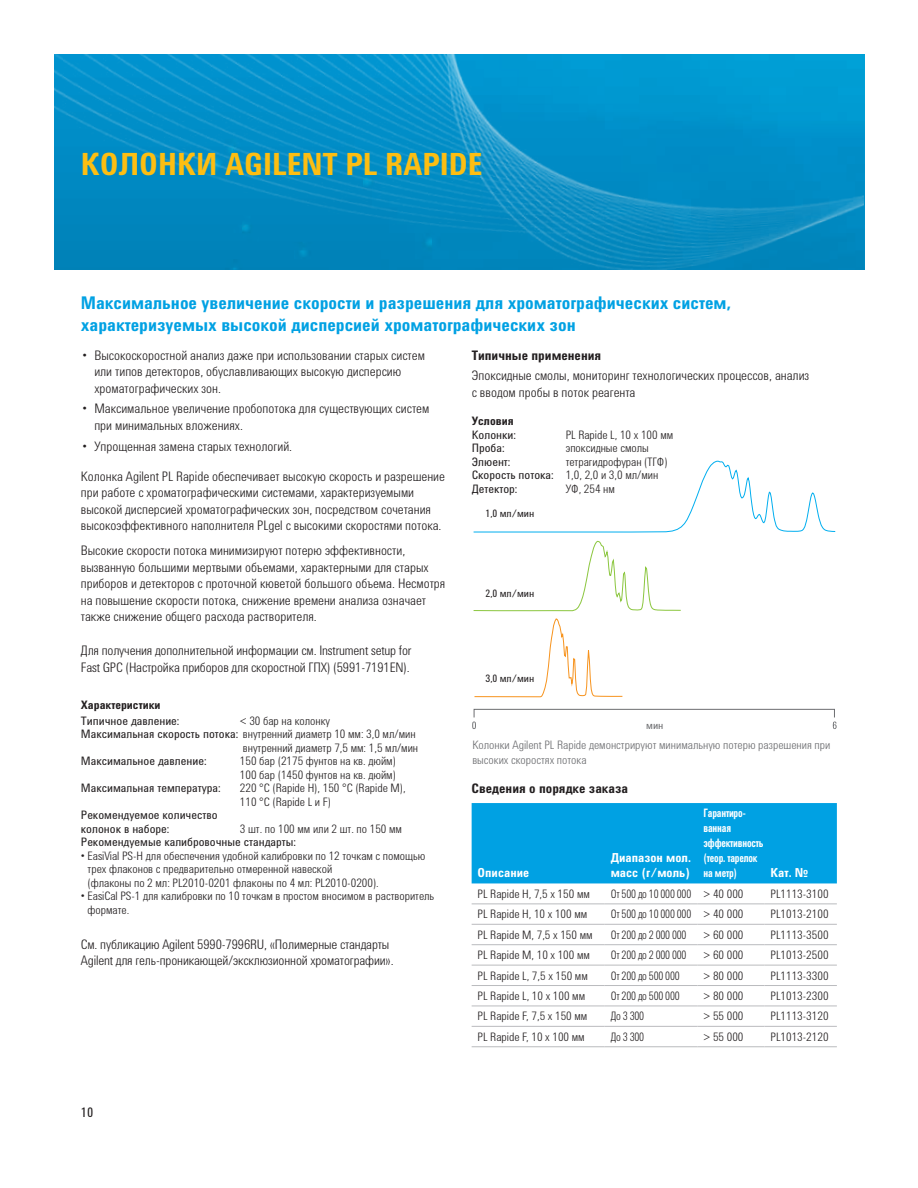
<style>
.page{position:relative;width:918px;height:1188px;background:#fff}
.page>*{position:absolute;margin:0;border:0;box-sizing:border-box;transform-origin:0 0}
.t1{font:700 31.5px "Agilent Condensed CFF";color:#fdbe12}
.t2{font:700 18px/22.5px "Agilent Condensed CFF";color:#00a1e3}
.t3{font:300 13.5px/16.5px "Agilent Condensed CFF";color:#231f20}
.t4{font:700 13.5px "Agilent Condensed CFF";color:#231f20}
.t5{font:13.5px "Agilent Condensed CFF";color:#231f20}
.t6{font:700 12.75px/15px "Agilent Condensed CFF";color:#fff}
.t7{font:300 12px/13.5px "Agilent Condensed CFF";color:#231f20}
.t8{font:12px/13.5px "Agilent Condensed CFF";color:#231f20}
.t9{font:300 12px "Agilent Condensed CFF";letter-spacing:-.02em;color:#231f20;scale:.89 1}
.t10{font:300 12px/15px "Agilent Condensed CFF";color:#6c6d70}
.t11{font:700 12px/15px "Agilent Condensed CFF";letter-spacing:-.02em;color:#fff;scale:.8 1}
.t12{font:700 12px "Agilent Condensed CFF";color:#231f20}
.t13{font:300 12px "Agilent Condensed CFF";color:#231f20;scale:.9 1}
.t14{font:10.5px "Agilent Condensed CFF";color:#231f20}
.t15{font:10.5px "Agilent Condensed CFF";color:#6c6d70}
.s1{font-weight:400}
</style>
<div class="page">
<img style="left:54px;top:54px;width:810px;height:216px">
<div style="left:472px;top:803px;width:365px;height:80px;background:#00a1e3"></div>
<hr style="left:472px;top:904px;width:133px;height:1px;background:#babbbe">
<hr style="left:605px;top:904px;width:93px;height:1px;background:#babbbe">
<hr style="left:698px;top:904px;width:67px;height:1px;background:#babbbe">
<hr style="left:765px;top:904px;width:72px;height:1px;background:#babbbe">
<hr style="left:472px;top:924px;width:133px;height:1px;background:#babbbe">
<hr style="left:605px;top:924px;width:93px;height:1px;background:#babbbe">
<hr style="left:698px;top:924px;width:67px;height:1px;background:#babbbe">
<hr style="left:765px;top:924px;width:72px;height:1px;background:#babbbe">
<hr style="left:472px;top:944px;width:133px;height:1px;background:#babbbe">
<hr style="left:605px;top:944px;width:93px;height:1px;background:#babbbe">
<hr style="left:698px;top:944px;width:67px;height:1px;background:#babbbe">
<hr style="left:765px;top:944px;width:72px;height:1px;background:#babbbe">
<hr style="left:472px;top:965px;width:133px;height:1px;background:#babbbe">
<hr style="left:605px;top:965px;width:93px;height:1px;background:#babbbe">
<hr style="left:698px;top:965px;width:67px;height:1px;background:#babbbe">
<hr style="left:765px;top:965px;width:72px;height:1px;background:#babbbe">
<hr style="left:472px;top:985px;width:133px;height:1px;background:#babbbe">
<hr style="left:605px;top:985px;width:93px;height:1px;background:#babbbe">
<hr style="left:698px;top:985px;width:67px;height:1px;background:#babbbe">
<hr style="left:765px;top:985px;width:72px;height:1px;background:#babbbe">
<hr style="left:472px;top:1006px;width:133px;height:1px;background:#babbbe">
<hr style="left:605px;top:1006px;width:93px;height:1px;background:#babbbe">
<hr style="left:698px;top:1006px;width:67px;height:1px;background:#babbbe">
<hr style="left:765px;top:1006px;width:72px;height:1px;background:#babbbe">
<hr style="left:472px;top:1026px;width:133px;height:1px;background:#babbbe">
<hr style="left:605px;top:1026px;width:93px;height:1px;background:#babbbe">
<hr style="left:698px;top:1026px;width:67px;height:1px;background:#babbbe">
<hr style="left:765px;top:1026px;width:72px;height:1px;background:#babbbe">
<hr style="left:472px;top:1046px;width:133px;height:1px;background:#babbbe">
<hr style="left:605px;top:1046px;width:93px;height:1px;background:#babbbe">
<hr style="left:698px;top:1046px;width:67px;height:1px;background:#babbbe">
<hr style="left:765px;top:1046px;width:72px;height:1px;background:#babbbe">
<div style="left:474px;top:709px;width:361px;height:9px;border:1px solid #6c6d70"></div>
<svg style="left:833px;top:722px;width:4px;height:7px"></svg>
<svg style="left:472px;top:722px;width:4px;height:7px"></svg>
<svg style="left:473px;top:460px;width:363px;height:73px"></svg>
<svg style="left:473px;top:541px;width:208px;height:71px"></svg>
<svg style="left:474px;top:618px;width:149px;height:80px"></svg>
<h1 class="t1" style="left:81px;top:141px;width:403px">КОЛОНКИ AGILENT PL RAPIDE</h1>
<h2 class="t2" style="left:81px;top:290px;width:651px">Максимальное увеличение скорости и разрешения для хроматографических систем, характеризуемых высокой дисперсией хроматографических зон</h2>
<p class="t3" style="left:94px;top:346px;width:332px;text-indent:-12px">• Высокоскоростной анализ даже при использовании старых систем или типов детекторов, обуславливающих высокую дисперсию хроматографических зон.</p>
<p class="t3" style="left:94px;top:399px;width:336px;text-indent:-12px">• Максимальное увеличение пробопотока для существующих систем при минимальных вложениях.</p>
<p class="t3" style="left:82px;top:437px;width:211px">• Упрощенная замена старых технологий.</p>
<p class="t3" style="left:81px;top:467px;width:366px">Колонка Agilent PL Rapide обеспечивает высокую скорость и разрешение при работе с хроматографическими системами, характеризуемыми высокой дисперсией хроматографических зон, посредством сочетания высокоэффективного наполнителя PLgel с высокими скоростями потока.</p>
<p class="t3" style="left:81px;top:541px;width:366px">Высокие скорости потока минимизируют потерю эффективности, вызванную большими мертвыми объемами, характерными для старых приборов и детекторов с проточной кюветой большого объема. Несмотря на повышение скорости потока, снижение времени анализа означает также снижение общего расхода растворителя.</p>
<p class="t4" style="left:472px;top:345px;width:131px">Типичные применения</p>
<p class="t3" style="left:472px;top:367px;width:339px">Эпоксидные смолы, мониторинг технологических процессов, анализ с вводом пробы в поток реагента</p>
<p class="t12" style="left:472px;top:412px;width:43px">Условия</p>
<p class="t8" style="left:472px;top:427px;width:46px">Колонки:</p>
<p class="t7" style="left:566px;top:427px;width:109px">PL Rapide L, 10 x 100 мм</p>
<p class="t8" style="left:472px;top:441px;width:34px">Проба:</p>
<p class="t7" style="left:566px;top:441px;width:85px">эпоксидные смолы</p>
<p class="t8" style="left:472px;top:454px;width:40px">Элюент:</p>
<p class="t7" style="left:472px;top:454px;width:197px;text-indent:94px">тетрагидрофуран (ТГФ)<br><span class="s1">Скорость потока:</span> 1,0, 2,0 и 3,0 мл/мин<br><span class="s1">Детектор:</span></p>
<p class="t7" style="left:566px;top:481px;width:51px">УФ, 254 нм</p>
<p class="t14" style="left:485px;top:506px;width:50px">1,0 мл/мин</p>
<p class="t14" style="left:485px;top:586px;width:50px">2,0 мл/мин</p>
<p class="t3" style="left:81px;top:641px;width:332px">Для получения дополнительной информации см. Instrument setup for<br>Fast GPC (Настройка приборов для скоростной ГПХ) (5991-7191EN).</p>
<p class="t12" style="left:81px;top:696px;width:81px">Характеристики</p>
<p class="t8" style="left:81px;top:713px;width:100px">Типичное давление:</p>
<p class="t7" style="left:240px;top:713px;width:92px">&lt; 30 бар на колонку</p>
<p class="t7" style="left:81px;top:726px;width:336px"><span class="s1">Максимальная скорость потока:</span> внутренний диаметр 10 мм: 3,0 мл/мин</p>
<p class="t7" style="left:243px;top:740px;width:177px">внутренний диаметр 7,5 мм: 1,5 мл/мин</p>
<p class="t8" style="left:81px;top:754px;width:127px">Максимальное давление:</p>
<p class="t7" style="left:240px;top:753px;width:158px">150 бар (2175 фунтов на кв. дюйм)<br>100 бар (1450 фунтов на кв. дюйм)</p>
<p class="t8" style="left:81px;top:781px;width:141px">Максимальная температура:</p>
<p class="t7" style="left:240px;top:780px;width:167px">220 °C (Rapide H), 150 °C (Rapide M),<br>110 °C (Rapide L и F)</p>
<p class="t8" style="left:81px;top:808px;width:138px">Рекомендуемое количество колонок в наборе:</p>
<p class="t7" style="left:240px;top:821px;width:164px">3 шт. по 100 мм или 2 шт. по 150 мм</p>
<p class="t8" style="left:81px;top:835px;width:217px">Рекомендуемые калибровочные стандарты:</p>
<p class="t7" style="left:88px;top:848px;width:339px;text-indent:-7px">• EasiVial PS-H для обеспечения удобной калибровки по 12 точкам с помощью трех флаконов с предварительно отмеренной навеской<br>(флаконы по 2 мл: PL2010-0201 флаконы по 4 мл: PL2010-0200).</p>
<p class="t7" style="left:88px;top:888px;width:348px;text-indent:-7px">• EasiCal PS-1 для калибровки по 10 точкам в простом вносимом в растворитель формате.</p>
<p class="t3" style="left:81px;top:935px;width:314px">См. публикацию Agilent 5990-7996RU, «Полимерные стандарты<br>Agilent для гель-проникающей/эксклюзионной хроматографии».</p>
<p class="t5" style="left:81px;top:1102px;width:14px">10</p>
<p class="t14" style="left:485px;top:671px;width:50px">3,0 мл/мин</p>
<p class="t15" style="left:646px;top:717px;width:19px">мин</p>
<p class="t10" style="left:472px;top:736px;width:360px">Колонки Agilent PL Rapide демонстрируют минимальную потерю разрешения при высоких скоростях потока</p>
<p class="t4" style="left:472px;top:778px;width:158px">Сведения о порядке заказа</p>
<p class="t6" style="left:478px;top:865px;width:53px">Описание</p>
<p class="t6" style="left:611px;top:850px;width:82px">Диапазон мол. масс (г/моль)</p>
<p class="t11" style="left:704px;top:805px;width:76px">Гарантиро&shy;ванная эффективность (теор. тарелок на метр)</p>
<p class="t6" style="left:771px;top:865px;width:40px">Кат. №</p>
<p class="t7" style="left:478px;top:886px;width:114px">PL Rapide H, 7,5 x 150 мм</p>
<p class="t9" style="left:611px;top:885px;width:151px">От 500 до 10 000 000 &gt; 40 000</p>
<p class="t7" style="left:771px;top:886px;width:60px">PL1113-3100</p>
<p class="t7" style="left:478px;top:906px;width:111px">PL Rapide H, 10 x 100 мм</p>
<p class="t9" style="left:611px;top:905px;width:151px">От 500 до 10 000 000 &gt; 40 000</p>
<p class="t7" style="left:771px;top:906px;width:60px">PL1013-2100</p>
<p class="t7" style="left:478px;top:927px;width:116px">PL Rapide M, 7,5 x 150 мм</p>
<p class="t9" style="left:611px;top:926px;width:87px">От 200 до 2 000 000</p>
<p class="t7" style="left:704px;top:927px;width:41px">&gt; 60 000</p>
<p class="t7" style="left:771px;top:927px;width:60px">PL1113-3500</p>
<p class="t7" style="left:478px;top:947px;width:114px">PL Rapide M, 10 x 100 мм</p>
<p class="t9" style="left:611px;top:946px;width:87px">От 200 до 2 000 000</p>
<p class="t7" style="left:704px;top:947px;width:41px">&gt; 60 000</p>
<p class="t7" style="left:771px;top:947px;width:60px">PL1013-2500</p>
<p class="t7" style="left:478px;top:968px;width:112px">PL Rapide L, 7,5 x 150 мм</p>
<p class="t9" style="left:611px;top:966px;width:79px">От 200 до 500 000</p>
<p class="t7" style="left:704px;top:968px;width:41px">&gt; 80 000</p>
<p class="t7" style="left:771px;top:968px;width:60px">PL1113-3300</p>
<p class="t7" style="left:478px;top:988px;width:109px">PL Rapide L, 10 x 100 мм</p>
<p class="t9" style="left:611px;top:987px;width:79px">От 200 до 500 000</p>
<p class="t7" style="left:704px;top:988px;width:41px">&gt; 80 000</p>
<p class="t7" style="left:771px;top:988px;width:60px">PL1013-2300</p>
<p class="t7" style="left:478px;top:1009px;width:111px">PL Rapide F, 7,5 x 150 мм</p>
<p class="t13" style="left:611px;top:1007px;width:39px">До 3 300</p>
<p class="t7" style="left:704px;top:1009px;width:41px">&gt; 55 000</p>
<p class="t7" style="left:771px;top:1009px;width:60px">PL1113-3120</p>
<p class="t7" style="left:478px;top:1029px;width:109px">PL Rapide F, 10 x 100 мм</p>
<p class="t13" style="left:611px;top:1028px;width:39px">До 3 300</p>
<p class="t7" style="left:704px;top:1029px;width:41px">&gt; 55 000</p>
<p class="t7" style="left:771px;top:1029px;width:60px">PL1013-2120</p>
</div>
